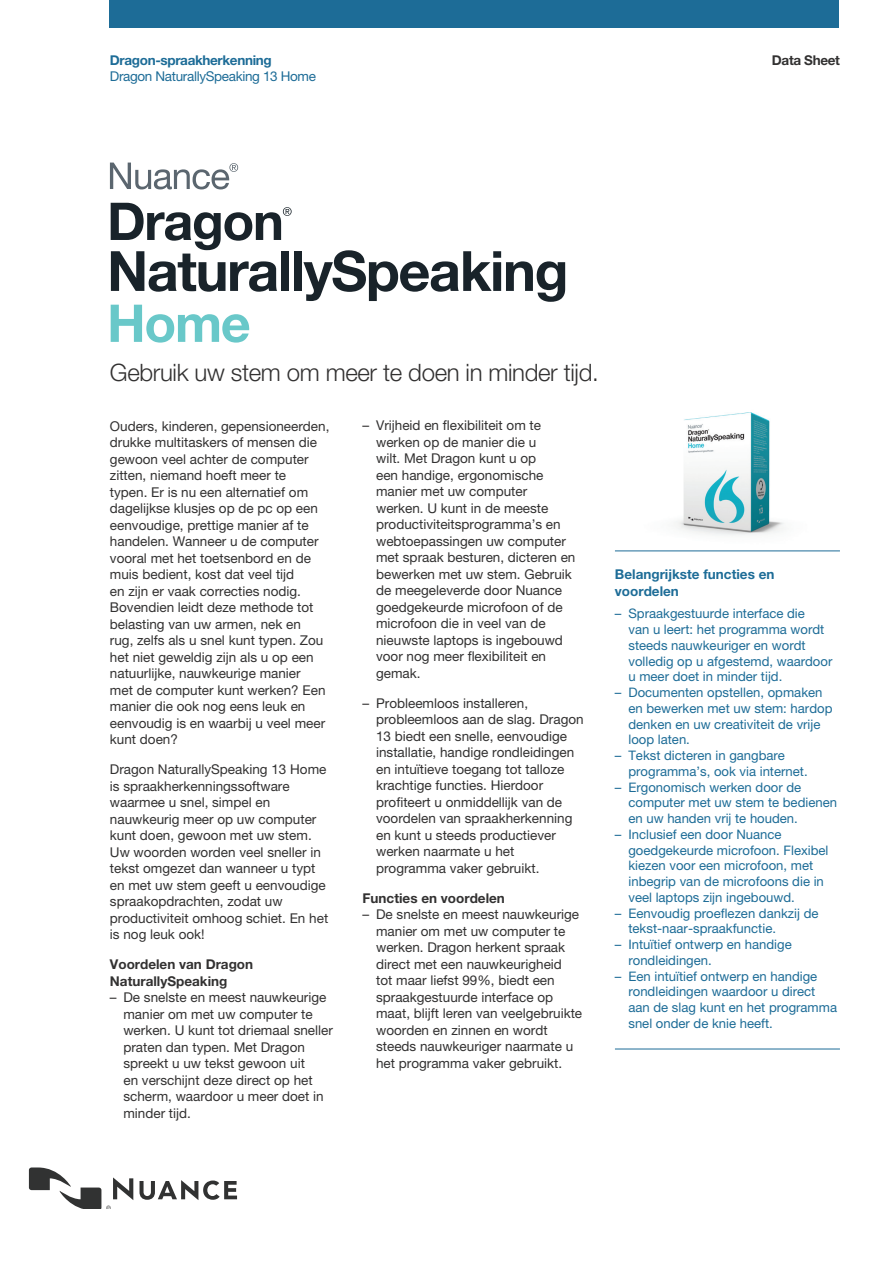
<style>
.page{position:relative;width:893px;height:1263px;background:#fff}
.page>*{position:absolute;margin:0;border:0;box-sizing:border-box;transform-origin:0 0}
.t1{font:300 24px "Helvetica Neue LT Pro";letter-spacing:-.015em;color:#323131}
.t2{font:13.5px/16.5px "Helvetica Neue LT Pro";color:#323131}
.t3{font:700 13.5px/16.5px "Helvetica Neue LT Pro";color:#323131}
.t4{font:700 13.5px/16.2px "Helvetica Neue LT Pro";color:#1d6c97}
.t5{font:13.5px "Helvetica Neue LT Pro";letter-spacing:-.025em;color:#1d6c97}
.t6{font:700 13.5px "Helvetica Neue LT Pro";letter-spacing:-.025em;color:#1d6c97}
.t7{font:700 13.5px "Helvetica Neue LT Pro";letter-spacing:-.025em;color:#323131}
.t8{font:13.2px/15.8px "Helvetica Neue LT Pro";color:#1d6c97}
</style>
<div class="page">
<img style="left:644px;top:412px;width:165px;height:140px">
<div style="left:110px;top:0;width:729px;height:28px;background:#1d6c97"></div>
<hr style="left:615px;top:550px;width:225px;height:1px;background:#1d6c97">
<hr style="left:615px;top:1049px;width:225px;height:1px;background:#1d6c97">
<svg style="left:110px;top:163px;width:128px;height:26px"></svg>
<svg style="left:111px;top:203px;width:181px;height:89px"></svg>
<div style="left:281px;top:251px;width:8px;height:40px;background:#19232a"></div>
<div style="left:294px;top:251px;width:8px;height:40px;background:#19232a"></div>
<svg style="left:303px;top:250px;width:262px;height:52px"></svg>
<svg style="left:111px;top:305px;width:138px;height:38px"></svg>
<svg style="left:139px;top:1180px;width:98px;height:20px"></svg>
<svg style="left:29px;top:1167px;width:104px;height:42px"></svg>
<p class="t6" style="left:110px;top:52px;width:163px">Dragon-spraakherkenning</p>
<p class="t5" style="left:110px;top:68px;width:208px">Dragon NaturallySpeaking 13 Home</p>
<p class="t7" style="left:772px;top:52px;width:69px">Data Sheet</p>
<h1 class="t1" style="left:110px;top:357px;width:490px">Gebruik uw stem om meer te doen in minder tijd.</h1>
<p class="t2" style="left:110px;top:417px;width:221px">Ouders, kinderen, gepensioneerden, drukke multitaskers of mensen die gewoon veel achter de computer zitten, niemand hoeft meer te<br>typen. Er is nu een alternatief om dagelijkse klusjes op de pc op een eenvoudige, prettige manier af te handelen. Wanneer u de computer vooral met het toetsenbord en de muis bedient, kost dat veel tijd<br>en zijn er vaak correcties nodig.<br>Bovendien leidt deze methode tot belasting van uw armen, nek en<br>rug, zelfs als u snel kunt typen. Zou het niet geweldig zijn als u op een natuurlijke, nauwkeurige manier<br>met de computer kunt werken? Een manier die ook nog eens leuk en eenvoudig is en waarbij u veel meer kunt doen?</p>
<p class="t2" style="left:110px;top:761px;width:220px">Dragon NaturallySpeaking 13 Home is spraakherkenningssoftware waarmee u snel, simpel en nauwkeurig meer op uw computer kunt doen, gewoon met uw stem.<br>Uw woorden worden veel sneller in tekst omgezet dan wanneer u typt en met uw stem geeft u eenvoudige spraakopdrachten, zodat uw productiviteit omhoog schiet. En het is nog leuk ook!</p>
<p class="t3" style="left:110px;top:956px;width:145px">Voordelen van Dragon<br>NaturallySpeaking</p>
<p class="t2" style="left:123px;top:989px;width:211px;text-indent:-14px">– De snelste en meest nauwkeurige manier om met uw computer te werken. U kunt tot driemaal sneller praten dan typen. Met Dragon spreekt u uw tekst gewoon uit<br>en verschijnt deze direct op het scherm, waardoor u meer doet in minder tijd.</p>
<p class="t2" style="left:376px;top:417px;width:201px;text-indent:-14px">– Vrijheid en flexibiliteit om te werken op de manier die u<br>wilt. Met Dragon kunt u op<br>een handige, ergonomische manier met uw computer werken. U kunt in de meeste productiviteitsprogramma’s en webtoepassingen uw computer met spraak besturen, dicteren en bewerken met uw stem. Gebruik de meegeleverde door Nuance goedgekeurde microfoon of de microfoon die in veel van de nieuwste laptops is ingebouwd voor nog meer flexibiliteit en gemak.</p>
<p class="t2" style="left:376px;top:695px;width:209px;text-indent:-14px">– Probleemloos installeren, probleemloos aan de slag. Dragon<br>13 biedt een snelle, eenvoudige installatie, handige rondleidingen en intuïtieve toegang tot talloze krachtige functies. Hierdoor profiteert u onmiddellijk van de voordelen van spraakherkenning en kunt u steeds productiever werken naarmate u het programma vaker gebruikt.</p>
<p class="t3" style="left:363px;top:889px;width:144px">Functies en voordelen</p>
<p class="t2" style="left:376px;top:906px;width:208px;text-indent:-14px">– De snelste en meest nauwkeurige manier om met uw computer te werken. Dragon herkent spraak direct met een nauwkeurigheid<br>tot maar liefst 99%, biedt een spraakgestuurde interface op maat, blijft leren van veelgebruikte woorden en zinnen en wordt steeds nauwkeuriger naarmate u het programma vaker gebruikt.</p>
<p class="t4" style="left:615px;top:566px;width:161px">Belangrijkste functies en voordelen</p>
<p class="t8" style="left:628px;top:605px;width:205px;text-indent:-14px">– Spraakgestuurde interface die<br>van u leert: het programma wordt steeds nauwkeuriger en wordt volledig op u afgestemd, waardoor u meer doet in minder tijd.</p>
<p class="t8" style="left:628px;top:684px;width:205px;text-indent:-14px">– Documenten opstellen, opmaken en bewerken met uw stem: hardop denken en uw creativiteit de vrije loop laten.</p>
<p class="t8" style="left:628px;top:747px;width:181px;text-indent:-14px">– Tekst dicteren in gangbare programma’s, ook via internet.</p>
<p class="t8" style="left:628px;top:779px;width:210px;text-indent:-14px">– Ergonomisch werken door de computer met uw stem te bedienen en uw handen vrij te houden.</p>
<p class="t8" style="left:628px;top:826px;width:202px;text-indent:-14px">– Inclusief een door Nuance goedgekeurde microfoon. Flexibel kiezen voor een microfoon, met inbegrip van de microfoons die in veel laptops zijn ingebouwd.</p>
<p class="t8" style="left:628px;top:905px;width:192px;text-indent:-14px">– Eenvoudig proeflezen dankzij de tekst-naar-spraakfunctie.</p>
<p class="t8" style="left:628px;top:936px;width:165px;text-indent:-14px">– Intuïtief ontwerp en handige rondleidingen.</p>
<p class="t8" style="left:628px;top:968px;width:210px;text-indent:-14px">– Een intuïtief ontwerp en handige rondleidingen waardoor u direct aan de slag kunt en het programma snel onder de knie heeft.</p>
</div>
